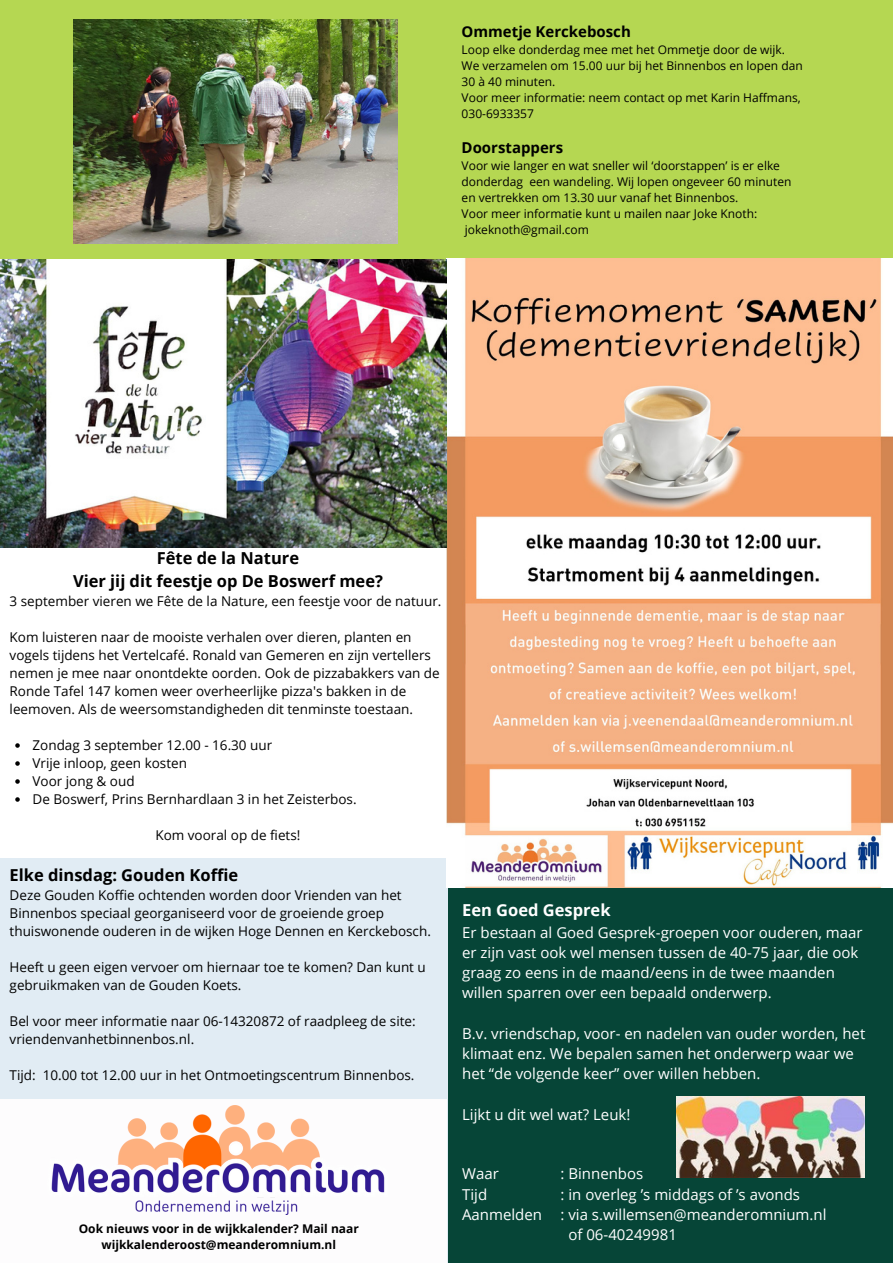
<style>
.page{position:relative;width:893px;height:1264px;background:#fff}
.page>*{position:absolute;margin:0;border:0;box-sizing:border-box;transform-origin:0 0}
.t1{font:700 16.5px "Open Sans";color:#000}
.t2{font:700 16.5px "Open Sans";color:#fff}
.t3{font:15px/20.2px "Open Sans";color:#fff}
.t4{font:700 15px "Open Sans";color:#000}
.t5{font:13.5px/18px "Open Sans";color:#000}
.t6{font:12px/16px "Open Sans";color:#000}
.t7{font:700 12px/16px "Open Sans";color:#000;text-align:center}
</style>
<div class="page">
<div style="left:389px;top:887px;width:503px;height:375px;background:#064537"></div>
<div style="left:0;top:858px;width:448px;height:404px;background:#e1ecf4"></div>
<div style="left:0;top:0;width:892px;height:259px;background:#b5d752"></div>
<div style="left:0;top:1099px;width:446px;height:163px;background:#fdfcfd"></div>
<img style="left:51px;top:1105px;width:334px;height:109px">
<img style="left:74px;top:20px;width:324px;height:223px">
<img style="left:446px;top:259px;width:446px;height:628px">
<img style="left:676px;top:1096px;width:187px;height:81px">
<img style="left:0;top:259px;width:446px;height:288px">
<svg style="left:15px;top:743px;width:5px;height:4px"></svg>
<svg style="left:15px;top:761px;width:5px;height:4px"></svg>
<svg style="left:15px;top:779px;width:5px;height:4px"></svg>
<svg style="left:15px;top:797px;width:5px;height:4px"></svg>
<p class="t4" style="left:461px;top:21px;width:171px">Ommetje Kerckebosch</p>
<p class="t6" style="left:461px;top:41px;width:342px">Loop elke donderdag mee met het Ommetje door de wijk.<br>We verzamelen om 15.00 uur bij het Binnenbos en lopen dan<br>30 à 40 minuten.</p>
<p class="t6" style="left:461px;top:89px;width:340px">Voor meer informatie: neem contact op met Karin Haffmans,<br>030-6933357</p>
<p class="t4" style="left:461px;top:137px;width:103px">Doorstappers</p>
<p class="t6" style="left:461px;top:157px;width:331px">Voor wie langer en wat sneller wil ‘doorstappen’ is er elke donderdag een wandeling. Wij lopen ongeveer 60 minuten en vertrekken om 13.30 uur vanaf het Binnenbos.</p>
<p class="t6" style="left:461px;top:205px;width:297px">Voor meer informatie kunt u mailen naar Joke Knoth: jokeknoth@gmail.com</p>
<p class="t1" style="left:157px;top:547px;width:144px">Fête de la Nature</p>
<p class="t1" style="left:73px;top:569px;width:311px">Vier jij dit feestje op De Boswerf mee?</p>
<p class="t5" style="left:10px;top:592px;width:433px">3 september vieren we Fête de la Nature, een feestje voor de natuur.</p>
<p class="t5" style="left:10px;top:628px;width:431px">Kom luisteren naar de mooiste verhalen over dieren, planten en vogels tijdens het Vertelcafé. Ronald van Gemeren en zijn vertellers nemen je mee naar onontdekte oorden. Ook de pizzabakkers van de Ronde Tafel 147 komen weer overheerlijke pizza's bakken in de leemoven. Als de weersomstandigheden dit tenminste toestaan.</p>
<p class="t5" style="left:33px;top:735px;width:241px">Zondag 3 september 12.00 - 16.30 uur</p>
<p class="t5" style="left:33px;top:753px;width:156px">Vrije inloop, geen kosten</p>
<p class="t5" style="left:33px;top:771px;width:104px">Voor jong &amp; oud</p>
<p class="t5" style="left:33px;top:789px;width:325px">De Boswerf, Prins Bernhardlaan 3 in het Zeisterbos.</p>
<p class="t5" style="left:155px;top:825px;width:146px">Kom vooral op de fiets!</p>
<p class="t1" style="left:10px;top:863px;width:230px">Elke dinsdag: Gouden Koffie</p>
<p class="t5" style="left:10px;top:886px;width:423px">Deze Gouden Koffie ochtenden worden door Vrienden van het<br>Binnenbos speciaal georganiseerd voor de groeiende groep thuiswonende ouderen in de wijken Hoge Dennen en Kerckebosch.</p>
<p class="t5" style="left:10px;top:958px;width:417px">Heeft u geen eigen vervoer om hiernaar toe te komen? Dan kunt u gebruikmaken van de Gouden Koets.</p>
<p class="t5" style="left:10px;top:1012px;width:407px">Bel voor meer informatie naar 06-14320872 of raadpleeg de site: vriendenvanhetbinnenbos.nl.</p>
<p class="t5" style="left:10px;top:1066px;width:406px">Tijd: 10.00 tot 12.00 uur in het Ontmoetingscentrum Binnenbos.</p>
<p class="t7" style="left:79px;top:1220px;width:281px">Ook nieuws voor in de wijkkalender? Mail naar wijkkalenderoost@meanderomnium.nl</p>
<p class="t2" style="left:462px;top:898px;width:150px">Een Goed Gesprek</p>
<p class="t3" style="left:462px;top:921px;width:402px">Er bestaan al Goed Gesprek-groepen voor ouderen, maar er zijn vast ook wel mensen tussen de 40-75 jaar, die ook graag zo eens in de maand/eens in de twee maanden willen sparren over een bepaald onderwerp.</p>
<p class="t3" style="left:462px;top:1022px;width:404px">B.v. vriendschap, voor- en nadelen van ouder worden, het klimaat enz. We bepalen samen het onderwerp waar we het “de volgende keer” over willen hebben.</p>
<p class="t3" style="left:462px;top:1103px;width:170px">Lijkt u dit wel wat? Leuk!</p>
<p class="t3" style="left:462px;top:1163px;width:38px">Waar</p>
<p class="t3" style="left:462px;top:1183px;width:27px">Tijd</p>
<p class="t3" style="left:462px;top:1203px;width:81px">Aanmelden</p>
<p class="t3" style="left:560px;top:1163px;width:84px">: Binnenbos</p>
<p class="t3" style="left:560px;top:1183px;width:241px">: in overleg ’s middags of ’s avonds</p>
<p class="t3" style="left:560px;top:1203px;width:267px">: via s.willemsen@meanderomnium.nl</p>
<p class="t3" style="left:568px;top:1224px;width:110px">of 06-40249981</p>
</div>
